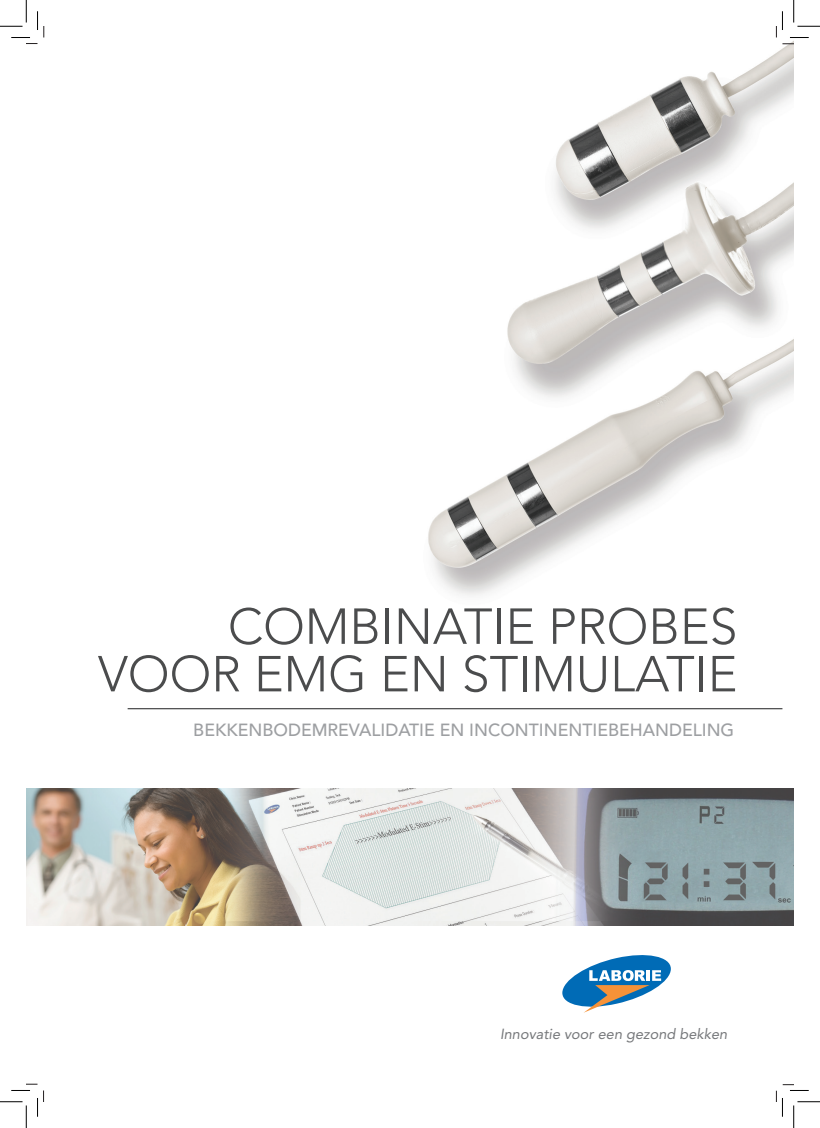
<style>
.page{position:relative;width:820px;height:1128px;background:#fff}
.page>*{position:absolute;margin:0;border:0;box-sizing:border-box;transform-origin:0 0}
.t1{font:300 50px/47.5px "Avenir LT Std";color:#4b4c4d;text-align:right}
.t2{font:500 17.5px "Avenir LT Std";color:#9d9fa2}
.t3{font:italic 14.62px "Avenir LT Std";color:#76787b}
</style>
<div class="page">
<img style="left:428px;top:44px;width:365px;height:552px">
<hr style="left:128px;top:708px;width:654px;height:1px;background:#4b4c4d">
<img style="left:26px;top:788px;width:767px;height:137px">
<svg style="left:562px;top:955px;width:108px;height:57px"></svg>
<svg style="left:0;top:0;width:44px;height:44px"></svg>
<svg style="left:0;top:1083px;width:44px;height:44px"></svg>
<svg style="left:775px;top:0;width:44px;height:44px"></svg>
<svg style="left:775px;top:1084px;width:44px;height:43px"></svg>
<p class="t1" style="left:98px;top:603px;width:640px">COMBINATIE PROBES<br>VOOR EMG EN STIMULATIE</p>
<p class="t2" style="left:193px;top:719px;width:542px">BEKKENBODEMREVALIDATIE EN INCONTINENTIEBEHANDELING</p>
<p class="t3" style="left:500px;top:1025px;width:229px">Innovatie voor een gezond bekken</p>
</div>
